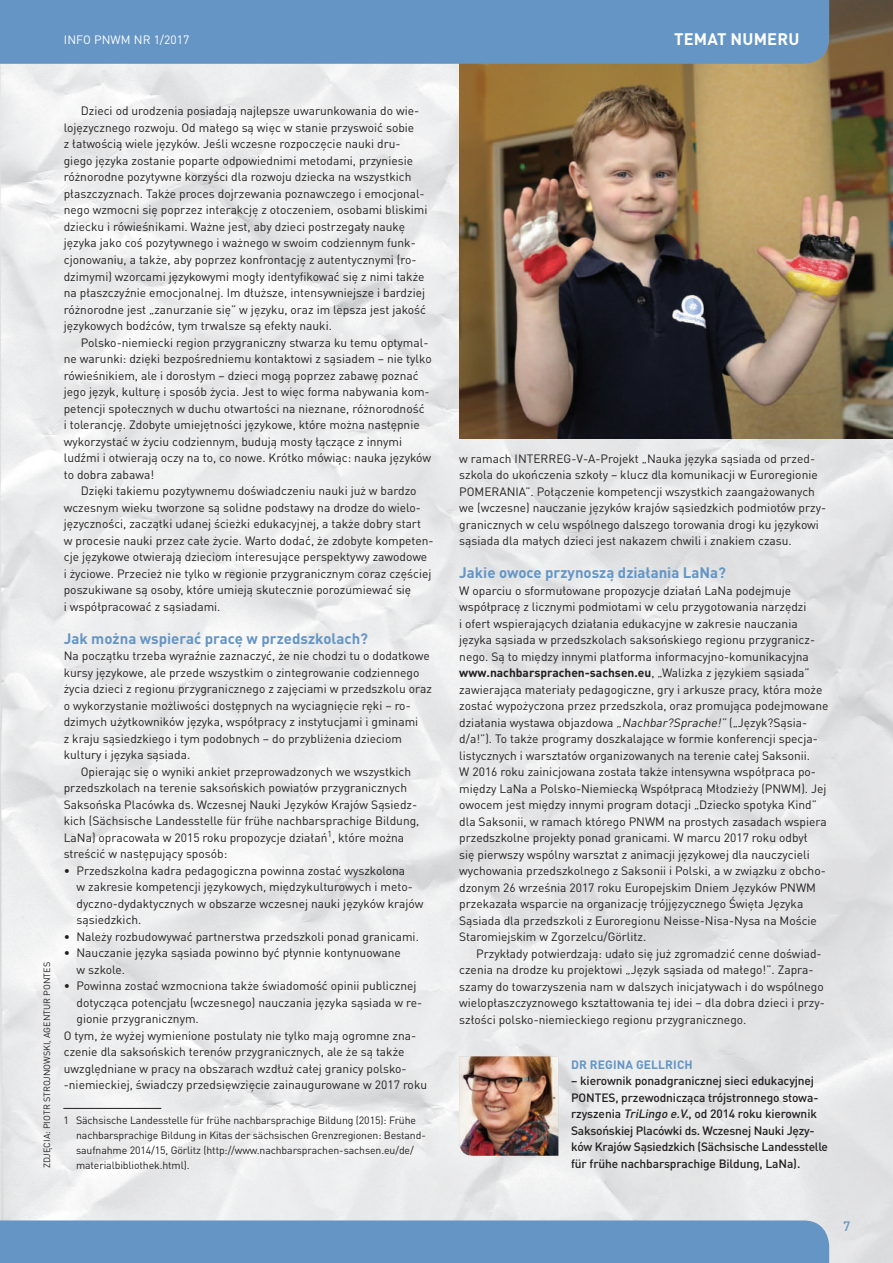
<style>
.page{position:relative;width:893px;height:1263px;background:#fff}
.page>*{position:absolute;margin:0;border:0;box-sizing:border-box;transform-origin:0 0}
.t1{font:700 16.5px "DIN Pro";letter-spacing:.01em;color:#fff}
.t2{font:700 15px "DIN Pro";color:#6495c4}
.t3{font:500 13.5px "DIN Pro";color:#6495c4}
.t4{font:12px/16.5px "DIN Pro";color:#231f20}
.t5{font:500 12px/16.5px "DIN Pro";letter-spacing:-.01em;color:#231f20}
.t6{font:12px "DIN Pro";color:#fff}
.t7{font:700 12px "DIN Pro";color:#6495c4}
.t8{font:10.5px/15px "DIN Pro";letter-spacing:-.01em;color:#231f20}
.t9{font:9px "DIN Pro";color:#231f20}
.s1{font-weight:700}
.s2{font-style:italic}
</style>
<div class="page">
<img style="left:0;top:64px;width:893px;height:1199px">
<img style="left:459px;top:0;width:434px;height:438px">
<div style="left:0;top:1220px;width:829px;height:43px;background:#6495c4"></div>
<div style="left:0;top:0;width:829px;height:64px;background:#6495c4"></div>
<img style="left:459px;top:1056px;width:99px;height:100px">
<hr style="left:63px;top:1108px;width:98px;height:1px;background:#231f20">
<p class="t6" style="left:64px;top:32px;width:40px">info pnwm</p>
<p class="t6" style="left:134px;top:32px;width:57px">nr 1/2017</p>
<h1 class="t1" style="left:674px;top:27px;width:127px">TEMAT NUMERU</h1>
<p class="t9" style="left:41px;top:1168px;width:207px;rotate:-90deg">Zdjęcia: Piotr Strojnowski, Agentur Pontes</p>
<p class="t4" style="left:64px;top:102px;width:365px;text-indent:17px">Dzieci od urodzenia posiadają najlepsze uwarunkowania do wie&shy;lojęzycznego rozwoju. Od małego są więc w stanie przyswoić sobie<br>z łatwością wiele języków. Jeśli wczesne rozpoczęcie nauki dru&shy;giego języka zostanie poparte odpowiednimi metodami, przyniesie różnorodne pozytywne korzyści dla rozwoju dziecka na wszystkich płaszczyznach. Także proces dojrzewania poznawczego i emocjonal&shy;nego wzmocni się poprzez interakcję z otoczeniem, osobami bliskimi dziecku i rówieśnikami. Ważne jest, aby dzieci postrzegały naukę języka jako coś pozytywnego i ważnego w swoim codziennym funk&shy;cjonowaniu, a także, aby poprzez konfrontację z autentycznymi (ro&shy;dzimymi) wzorcami językowymi mogły identyfikować się z nimi także na płaszczyźnie emocjonalnej. I m dłuższe, intensywniejsze i bardziej różnorodne jest „zanurzanie się” w języku, oraz im lepsza jest jakość językowych bodźców, tym trwalsze są efekty nauki.</p>
<p class="t4" style="left:64px;top:333px;width:369px;text-indent:17px">Polsko-niemiecki region przygraniczny stwarza ku temu optymal&shy;ne warunki: dzięki bezpośredniemu kontaktowi z sąsiadem – nie tylko rówieśnikiem, ale i dorosłym – dzieci mogą poprzez zabawę poznać jego język, kulturę i sposób życia. Jest to więc forma nabywania kom&shy;petencji społecznych w duchu otwartości na nieznane, różnorodność<br>i tolerancję. Zdobyte umiejętności językowe, które można następnie wykorzystać w życiu codziennym, budują mosty łączące z innymi ludźmi i otwierają oczy na to, co nowe. Krótko mówiąc: nauka języków to dobra zabawa!</p>
<p class="t4" style="left:64px;top:482px;width:371px;text-indent:17px">Dzięki takiemu pozytywnemu doświadczeniu nauki już w bardzo wczesnym wieku tworzone są solidne podstawy na drodze do wielo&shy;języczności, zaczątki udanej ścieżki edukacyjnej, a także dobry start<br>w procesie nauki przez całe życie. Warto dodać, że zdobyte kompeten&shy;cje językowe otwierają dzieciom interesujące perspektywy zawodowe<br>i życiowe. Przecież nie tylko w regionie przygranicznym coraz częściej poszukiwane są osoby, które umieją skutecznie porozumiewać się<br>i współpracować z sąsiadami.</p>
<p class="t2" style="left:64px;top:628px;width:306px">Jak można wspierać pracę w przedszkolach?</p>
<p class="t4" style="left:64px;top:647px;width:367px">Na początku trzeba wyraźnie zaznaczyć, że nie chodzi tu o dodatkowe</p>
<p class="t4" style="left:64px;top:663px;width:357px">kursy językowe, ale przede wszystkim o zintegrowanie codziennego</p>
<p class="t4" style="left:64px;top:680px;width:370px">życia dzieci z regionu przygranicznego z zajęciami w przedszkolu oraz</p>
<p class="t4" style="left:64px;top:696px;width:348px">o wykorzystanie możliwości dostępnych na wyciagnięcie ręki – ro-</p>
<p class="t4" style="left:64px;top:713px;width:356px">dzimych użytkowników języka, współpracy z instytucjami i gminami</p>
<p class="t4" style="left:64px;top:729px;width:340px">z kraju sąsiedzkiego i tym podobnych – do przybliżenia dzieciom</p>
<p class="t4" style="left:64px;top:746px;width:128px">kultury i języka sąsiada.</p>
<p class="t4" style="left:81px;top:762px;width:332px">Opierając się o wyniki ankiet przeprowadzonych we wszystkich</p>
<p class="t4" style="left:64px;top:779px;width:345px">przedszkolach na terenie saksońskich powiatów przygranicznych</p>
<p class="t4" style="left:64px;top:795px;width:355px">Saksońska Placówka ds. Wczesnej Nauki Języków Krajów Sąsiedz-</p>
<p class="t4" style="left:64px;top:812px;width:357px">kich (Sächsische Landesstelle für frühe nachbarsprachige Bildung,</p>
<p class="t4" style="left:64px;top:828px;width:342px">LaNa) opracowała w 2015 roku propozycje działań<sup>1</sup>, które można</p>
<p class="t4" style="left:64px;top:845px;width:165px">streścić w następujący sposób:</p>
<p class="t4" style="left:77px;top:861px;width:348px;text-indent:-13px">• Przedszkolna kadra pedagogiczna powinna zostać wyszkolona<br>w zakresie kompetencji językowych, międzykulturowych i meto&shy;dyczno-dydaktycznych w obszarze wczesnej nauki języków krajów sąsiedzkich.</p>
<p class="t4" style="left:64px;top:927px;width:357px">• Należy rozbudowywać partnerstwa przedszkoli ponad granicami.</p>
<p class="t4" style="left:77px;top:944px;width:326px;text-indent:-13px">• Nauczanie języka sąsiada powinno być płynnie kontynuowane w szkole.</p>
<p class="t4" style="left:64px;top:977px;width:354px">• Powinna zostać wzmocniona także świadomość opinii publicznej</p>
<p class="t4" style="left:77px;top:993px;width:347px">dotycząca potencjału (wczesnego) nauczania języka sąsiada w re-</p>
<p class="t4" style="left:77px;top:1010px;width:124px">gionie przygranicznym.</p>
<p class="t4" style="left:64px;top:1026px;width:354px">O tym, że wyżej wymienione postulaty nie tylko mają ogromne zna-</p>
<p class="t4" style="left:64px;top:1043px;width:342px">czenie dla saksońskich terenów przygranicznych, ale że są także</p>
<p class="t4" style="left:64px;top:1059px;width:344px">uwzględniane w pracy na obszarach wzdłuż całej granicy polsko-</p>
<p class="t4" style="left:64px;top:1076px;width:365px">-niemieckiej, świadczy przedsięwzięcie zainaugurowane w 2017 roku</p>
<p class="t8" style="left:76px;top:1112px;width:351px;text-indent:-13px">1 Sächsische Landesstelle für frühe nachbarsprachige Bildung (2015): Frühe nachbarsprachige Bildung in Kitas der sächsischen Grenzregionen: Bestand&shy;saufnahme 2014/15, Görlitz (http://www.nachbarsprachen-sachsen.eu/de/ materialbibliothek.html).</p>
<p class="t4" style="left:459px;top:450px;width:368px">w ramach I NTERREG-V-A-Projekt „Nauka języka sąsiada od przed&shy;szkola do ukończenia szkoły – klucz dla komunikacji w Euroregionie POME RANIA”. Połączenie kompetencji wszystkich zaangażowanych we (wczesne) nauczanie języków krajów sąsiedzkich podmiotów przy&shy;granicznych w celu wspólnego dalszego torowania drogi ku językowi sąsiada dla małych dzieci jest nakazem chwili i znakiem czasu.</p>
<p class="t2" style="left:459px;top:563px;width:268px">Jakie owoce przynoszą działania LaNa?</p>
<p class="t4" style="left:459px;top:582px;width:371px">W oparciu o sformułowane propozycje działań LaNa podejmuje współpracę z licznymi podmiotami w celu przygotowania narzędzi<br>i ofert wspierających działania edukacyjne w zakresie nauczania języka sąsiada w przedszkolach saksońskiego regionu przygranicz&shy;nego. Są to między innymi platforma informacyjno-komunikacyjna <span class="s1">www.nachbarsprachen-sachsen.eu</span>, „Walizka z językiem sąsiada” zawierająca materiały pedagogiczne, gry i arkusze pracy, która może zostać wypożyczona przez przedszkola, oraz promująca podejmowane działania wystawa objazdowa <span class="s2">„Nachbar?Sprache!”</span> („Język?Sąsia&shy;d/a!”). To także programy doszkalające w formie konferencji specja&shy;listycznych i warsztatów organizowanych na terenie całej Saksonii.<br>W 2016 roku zainicjowana została także intensywna współpraca po&shy;między LaNa a Polsko-Niemiecką Współpracą Młodzieży (PNWM). Jej owocem jest między innymi program dotacji „Dziecko spotyka Kind” dla Saksonii, w ramach którego PNWM na prostych zasadach wspiera przedszkolne projekty ponad granicami. W marcu 2017 roku odbył<br>się pierwszy wspólny warsztat z animacji językowej dla nauczycieli wychowania przedszkolnego z Saksonii i Polski, a w związku z obcho&shy;dzonym 26 września 2017 roku Europejskim Dniem Języków PNWM przekazała wsparcie na organizację trójjęzycznego Święta Języka Sąsiada dla przedszkoli z Euroregionu Neisse-Nisa-Nysa na Moście Staromiejskim w Zgorzelcu/Görlitz.</p>
<p class="t4" style="left:459px;top:945px;width:367px;text-indent:17px">Przykłady potwierdzają: udało się już zgromadzić cenne doświad&shy;czenia na drodze ku projektowi „Język sąsiada od małego!”. Zapra&shy;szamy do towarzyszenia nam w dalszych inicjatywach i do wspólnego wielopłaszczyznowego kształtowania tej idei – dla dobra dzieci i przy&shy;szłości polsko-niemieckiego regionu przygranicznego.</p>
<p class="t7" style="left:571px;top:1056px;width:50px">Dr Regina</p>
<p class="t7" style="left:636px;top:1056px;width:8px">Gellric</p>
<p class="t7" style="left:685px;top:1056px;width:10px">h</p>
<p class="t5" style="left:571px;top:1072px;width:258px">– kierownik ponadgranicznej sieci edukacyjnej PONTES, przewodnicząca trójstronnego stowa&shy;rzyszenia <span class="s2">TriLingo e.V.</span>, od 2014 roku kierownik Saksońskiej Placówki ds. Wczesnej Nauki Języ&shy;ków Krajów Sąsiedzkich (Sächsische Landesstelle</p>
<p class="t5" style="left:571px;top:1155px;width:231px">für frühe nachbarsprachige Bildung, LaNa).</p>
<p class="t3" style="left:843px;top:1217px;width:9px">7</p>
</div>
